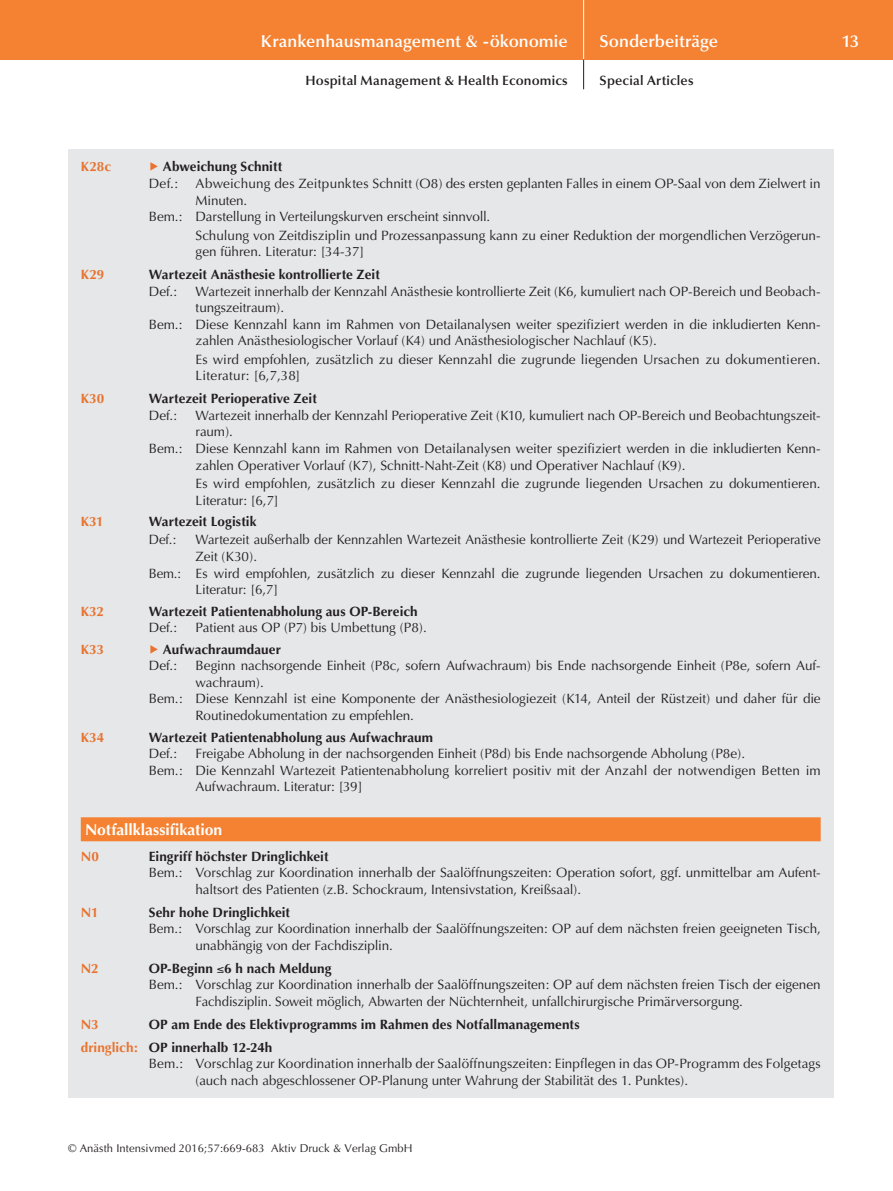
<style>
.page{position:relative;width:893px;height:1191px;background:#fff}
.page>*{position:absolute;margin:0;border:0;box-sizing:border-box;transform-origin:0 0}
.t1{font:600 17.25px "Optima";color:#fff}
.t2{font:700 15.75px "Optima";color:#fff}
.t3{font:13.5px/16.5px "Optima";color:#231f20}
.t4{font:700 13.5px/16.5px "Optima";letter-spacing:.005em;color:#231f20}
.t5{font:600 13.5px "Optima";letter-spacing:.015em;color:#231f20}
.t6{font:700 13.5px "Optima";color:#e8732f}
.t7{font:11.25px "Optima";letter-spacing:.005em;color:#231f20}
.s1{color:#e8732f}
.s2{font-weight:400}
</style>
<div class="page">
<div style="left:0;top:0;width:893px;height:60px;background:#f48232"></div>
<hr style="left:583px;top:0;width:1px;height:60px;background:#fff">
<svg style="left:583px;top:60px;width:1px;height:29px"></svg>
<div style="left:68px;top:149px;width:765px;height:948px;background:#e6e7e9"></div>
<div style="left:81px;top:817px;width:740px;height:24px;background:#f48232"></div>
<p class="t1" style="left:261px;top:31px;width:308px">Krankenhausmanagement &amp; -ökonomie</p>
<p class="t1" style="left:600px;top:31px;width:120px">Sonderbeiträge</p>
<p class="t1" style="left:841px;top:31px;width:19px">13</p>
<p class="t5" style="left:306px;top:73px;width:264px">Hospital Management &amp; Health Economics</p>
<p class="t5" style="left:600px;top:73px;width:95px">Special Articles</p>
<p class="t6" style="left:81px;top:159px;width:32px">K28c</p>
<p class="t4" style="left:149px;top:159px;width:135px"><span class="s1">▶</span> Abweichung Schnitt<br><span class="s2">Def.:</span></p>
<p class="t3" style="left:196px;top:175px;width:626px">Abweichung des Zeitpunktes Schnitt (O8) des ersten geplanten Falles in einem OP-Saal von dem Zielwert in</p>
<p class="t3" style="left:196px;top:192px;width:53px">Minuten.</p>
<p class="t3" style="left:149px;top:208px;width:343px">Bem.: Darstellung in Verteilungskurven erscheint sinnvoll.</p>
<p class="t3" style="left:196px;top:227px;width:626px">Schulung von Zeitdisziplin und Prozessanpassung kann zu einer Reduktion der morgendlichen Verzögerun&shy;gen führen. Literatur: [34-37]</p>
<p class="t6" style="left:81px;top:267px;width:25px">K29</p>
<p class="t4" style="left:149px;top:266px;width:233px">Wartezeit Anästhesie kontrollierte Zeit</p>
<p class="t3" style="left:149px;top:283px;width:30px">Def.:</p>
<p class="t3" style="left:196px;top:283px;width:627px">Wartezeit innerhalb der Kennzahl Anästhesie kontrollierte Zeit (K6, kumuliert nach OP-Bereich und Beobach-</p>
<p class="t3" style="left:196px;top:300px;width:90px">tungszeitraum).</p>
<p class="t3" style="left:149px;top:316px;width:673px">Bem.: Diese Kennzahl kann im Rahmen von Detailanalysen weiter spezifiziert werden in die inkludierten Kenn-</p>
<p class="t3" style="left:196px;top:333px;width:463px">zahlen Anästhesiologischer Vorlauf (K4) und Anästhesiologischer Nachlauf (K5).</p>
<p class="t3" style="left:196px;top:351px;width:627px">Es wird empfohlen, zusätzlich zu dieser Kennzahl die zugrunde liegenden Ursachen zu dokumentieren.<br>Literatur: [6,7,38]</p>
<p class="t6" style="left:81px;top:391px;width:25px">K30</p>
<p class="t4" style="left:149px;top:391px;width:170px">Wartezeit Perioperative Zeit</p>
<p class="t3" style="left:149px;top:407px;width:30px">Def.:</p>
<p class="t3" style="left:196px;top:407px;width:627px">Wartezeit innerhalb der Kennzahl Perioperative Zeit (K10, kumuliert nach OP-Bereich und Beobachtungszeit-</p>
<p class="t3" style="left:196px;top:424px;width:39px">raum).</p>
<p class="t3" style="left:149px;top:440px;width:673px">Bem.: Diese Kennzahl kann im Rahmen von Detailanalysen weiter spezifiziert werden in die inkludierten Kenn-</p>
<p class="t3" style="left:196px;top:457px;width:491px">zahlen Operativer Vorlauf (K7), Schnitt-Naht-Zeit (K8) und Operativer Nachlauf (K9).</p>
<p class="t3" style="left:196px;top:475px;width:627px">Es wird empfohlen, zusätzlich zu dieser Kennzahl die zugrunde liegenden Ursachen zu dokumentieren.<br>Literatur: [6,7]</p>
<p class="t6" style="left:81px;top:514px;width:25px">K31</p>
<p class="t4" style="left:149px;top:514px;width:109px">Wartezeit Logistik</p>
<p class="t3" style="left:149px;top:531px;width:29px">Def.:</p>
<p class="t3" style="left:196px;top:531px;width:627px">Wartezeit außerhalb der Kennzahlen Wartezeit Anästhesie kontrollierte Zeit (K29) und Wartezeit Perioperative</p>
<p class="t3" style="left:196px;top:548px;width:63px">Zeit (K30).</p>
<p class="t3" style="left:149px;top:565px;width:673px">Bem.: Es wird empfohlen, zusätzlich zu dieser Kennzahl die zugrunde liegenden Ursachen zu dokumentieren.</p>
<p class="t3" style="left:196px;top:581px;width:84px">Literatur: [6,7]</p>
<p class="t6" style="left:81px;top:603px;width:25px">K32</p>
<p class="t4" style="left:149px;top:603px;width:270px">Wartezeit Patientenabholung aus OP-Bereich</p>
<p class="t3" style="left:149px;top:619px;width:30px">Def.:</p>
<p class="t3" style="left:196px;top:619px;width:233px">Patient aus OP (P7) bis Umbettung (P8).</p>
<p class="t6" style="left:81px;top:641px;width:25px">K33</p>
<p class="t4" style="left:149px;top:641px;width:134px"><span class="s1">▶</span> Aufwachraumdauer<br><span class="s2">Def.:</span></p>
<p class="t3" style="left:196px;top:658px;width:627px">Beginn nachsorgende Einheit (P8c, sofern Aufwachraum) bis Ende nachsorgende Einheit (P8e, sofern Auf-</p>
<p class="t3" style="left:196px;top:674px;width:70px">wachraum).</p>
<p class="t3" style="left:149px;top:691px;width:673px">Bem.: Diese Kennzahl ist eine Komponente der Anästhesiologiezeit (K14, Anteil der Rüstzeit) und daher für die</p>
<p class="t3" style="left:196px;top:707px;width:220px">Routinedokumentation zu empfehlen.</p>
<p class="t6" style="left:81px;top:729px;width:25px">K34</p>
<p class="t4" style="left:149px;top:729px;width:286px">Wartezeit Patientenabholung aus Aufwachraum</p>
<p class="t3" style="left:149px;top:745px;width:30px">Def.:</p>
<p class="t3" style="left:196px;top:745px;width:551px">Freigabe Abholung in der nachsorgenden Einheit (P8d) bis Ende nachsorgende Abholung (P8e).</p>
<p class="t3" style="left:149px;top:762px;width:673px">Bem.: Die Kennzahl Wartezeit Patientenabholung korreliert positiv mit der Anzahl der notwendigen Betten im</p>
<p class="t3" style="left:196px;top:778px;width:168px">Aufwachraum. Literatur: [39]</p>
<p class="t2" style="left:85px;top:820px;width:139px">Notfallklassifikation</p>
<p class="t6" style="left:81px;top:848px;width:20px">N0</p>
<p class="t4" style="left:149px;top:848px;width:181px">Eingriff höchster Dringlichkeit</p>
<p class="t3" style="left:196px;top:864px;width:627px;text-indent:-47px">Bem.: Vorschlag zur Koordination innerhalb der Saalöffnungszeiten: Operation sofort, ggf. unmittelbar am Aufent&shy;haltsort des Patienten (z.B. Schockraum, Intensivstation, Kreißsaal).</p>
<p class="t6" style="left:81px;top:904px;width:19px">N1</p>
<p class="t4" style="left:149px;top:904px;width:143px">Sehr hohe Dringlichkeit</p>
<p class="t3" style="left:196px;top:920px;width:627px;text-indent:-47px">Bem.: Vorschlag zur Koordination innerhalb der Saalöffnungszeiten: OP auf dem nächsten freien geeigneten Tisch, unabhängig von der Fachdisziplin.</p>
<p class="t6" style="left:81px;top:960px;width:19px">N2</p>
<p class="t4" style="left:149px;top:960px;width:184px">OP-Beginn ≤6 h nach Meldung</p>
<p class="t3" style="left:149px;top:976px;width:673px">Bem.: Vorschlag zur Koordination innerhalb der Saalöffnungszeiten: OP auf dem nächsten freien Tisch der eigenen</p>
<p class="t3" style="left:196px;top:993px;width:549px">Fachdisziplin. Soweit möglich, Abwarten der Nüchternheit, unfallchirurgische Primärversorgung.</p>
<p class="t6" style="left:81px;top:1016px;width:19px">N3</p>
<p class="t4" style="left:81px;top:1012px;width:500px;line-height:23px;text-indent:68px">OP am Ende des Elektivprogramms im Rahmen des Notfallmanagements <span class="s1">dringlich:</span> OP innerhalb 12-24h</p>
<p class="t3" style="left:196px;top:1055px;width:627px;text-indent:-47px">Bem.: Vorschlag zur Koordination innerhalb der Saalöffnungszeiten: Einpflegen in das OP-Programm des Folgetags (auch nach abgeschlossener OP-Planung unter Wahrung der Stabilität des 1. Punktes).</p>
<p class="t7" style="left:68px;top:1142px;width:346px">© Anästh Intensivmed 2016;57:669-683 Aktiv Druck &amp; Verlag GmbH</p>
</div>
